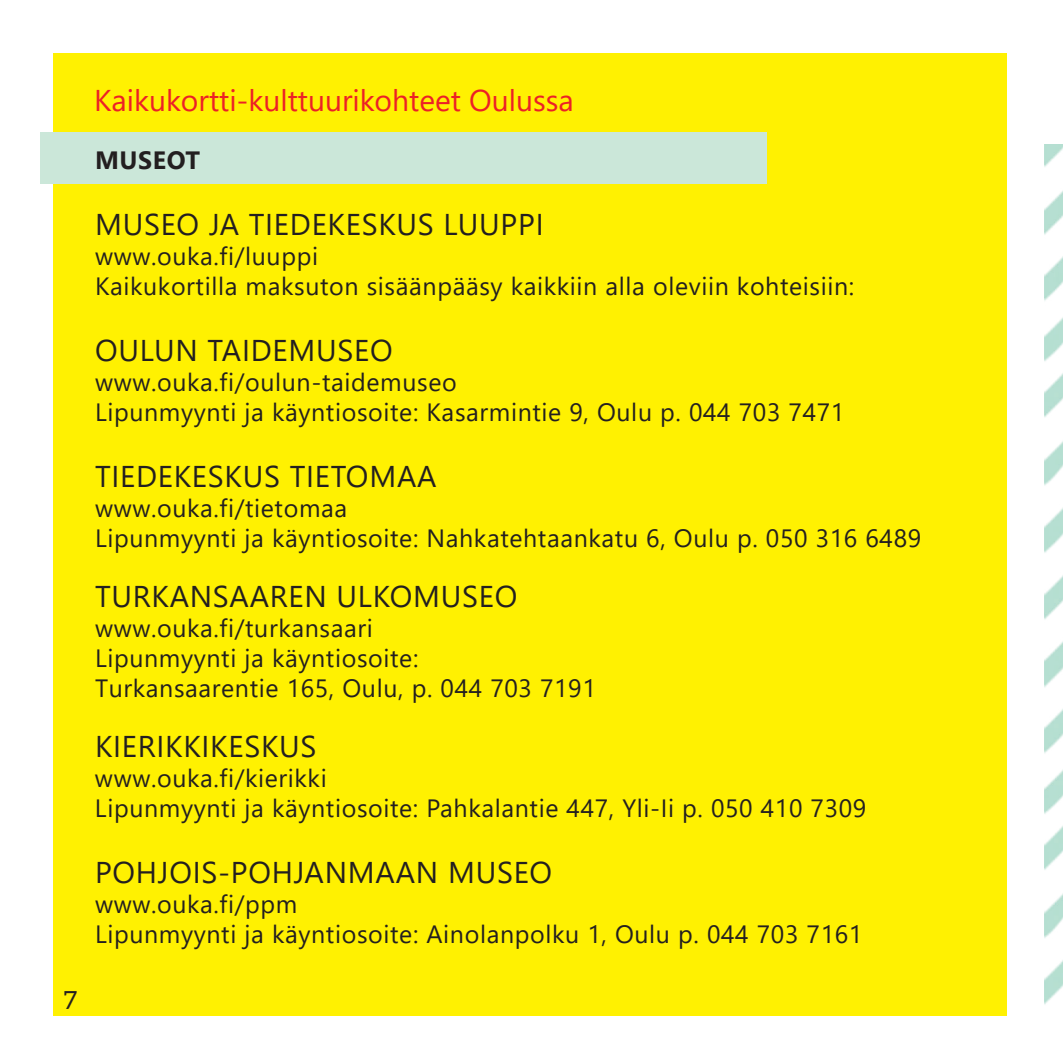
<style>
.page{position:relative;width:1063px;height:1063px;background:#fff}
.page>*{position:absolute;margin:0;border:0;box-sizing:border-box;transform-origin:0 0}
.t1{font:30px "Segoe UI";letter-spacing:.025em;color:#231f20}
.t2{font:30px "Segoe UI";color:#ec2027}
.t3{font:25px/30px "Segoe UI";letter-spacing:.025em;color:#231f20}
.t4{font:700 25px "Segoe UI";letter-spacing:.025em;color:#231f20}
.t5{font:25px "Aleo";color:#231f20}
</style>
<div class="page">
<div style="left:53px;top:53px;width:953px;height:962px;background:#fff101"></div>
<img style="left:1045px;top:144px;width:18px;height:860px">
<div style="left:40px;top:133px;width:727px;height:51px;background:#cbe7d9"></div>
<p class="t5" style="left:64px;top:986px;width:15px">7</p>
<p class="t2" style="left:94px;top:72px;width:481px">Kaikukortti-kulttuurikohteet Oulussa</p>
<p class="t4" style="left:95px;top:136px;width:107px">MUSEOT</p>
<p class="t1" style="left:95px;top:196px;width:450px">MUSEO JA TIEDEKESKUS LUUPPI</p>
<p class="t3" style="left:95px;top:239px;width:761px">www.ouka.fi/luuppi<br>Kaikukortilla maksuton sisäänpääsy kaikkiin alla oleviin kohteisiin:</p>
<p class="t1" style="left:95px;top:322px;width:299px">OULUN TAIDEMUSEO</p>
<p class="t3" style="left:95px;top:365px;width:751px">www.ouka.fi/oulun-taidemuseo<br>Lipunmyynti ja käyntiosoite: Kasarmintie 9, Oulu p. 044 703 7471</p>
<p class="t1" style="left:95px;top:448px;width:343px">TIEDEKESKUS TIETOMAA</p>
<p class="t3" style="left:95px;top:491px;width:828px">www.ouka.fi/tietomaa<br>Lipunmyynti ja käyntiosoite: Nahkatehtaankatu 6, Oulu p. 050 316 6489</p>
<p class="t1" style="left:95px;top:568px;width:424px">TURKANSAAREN ULKOMUSEO</p>
<p class="t3" style="left:95px;top:611px;width:502px">www.ouka.fi/turkansaari<br>Lipunmyynti ja käyntiosoite:<br>Turkansaarentie 165, Oulu, p. 044 703 7191</p>
<p class="t1" style="left:95px;top:718px;width:223px">KIERIKKIKESKUS</p>
<p class="t3" style="left:95px;top:761px;width:773px">www.ouka.fi/kierikki<br>Lipunmyynti ja käyntiosoite: Pahkalantie 447, Yli-Ii p. 050 410 7309</p>
<p class="t1" style="left:95px;top:844px;width:459px">POHJOIS-POHJANMAAN MUSEO</p>
<p class="t3" style="left:95px;top:887px;width:769px">www.ouka.fi/ppm<br>Lipunmyynti ja käyntiosoite: Ainolanpolku 1, Oulu p. 044 703 7161</p>
</div>
